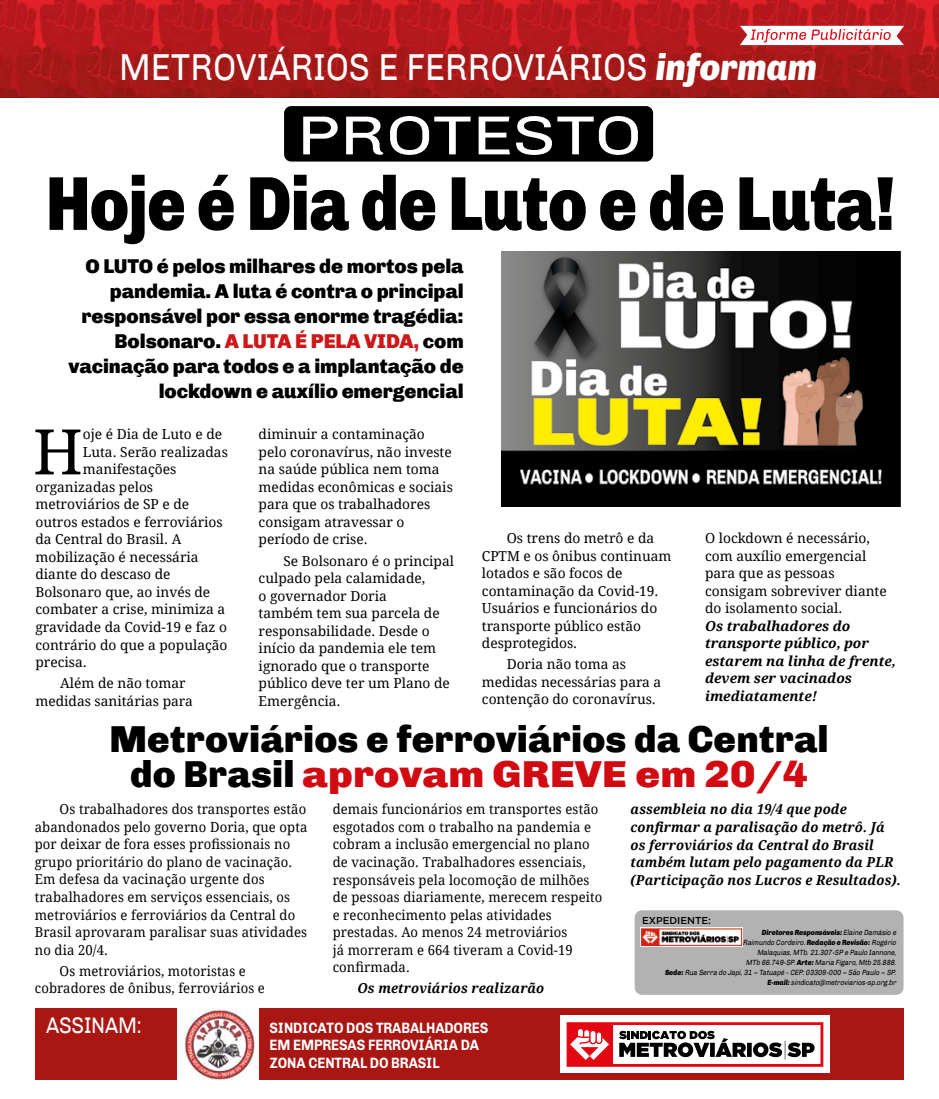
<style>
.page{position:relative;width:939px;height:1099px;background:#fff}
.page>*{position:absolute;margin:0;border:0;box-sizing:border-box;transform-origin:0 0}
.t1{font:900 76.5px "Chivo";letter-spacing:-.01em;color:#000;scale:.84 1}
.t2{font:62.75px "Droid Serif";color:#000}
.t3{font:55px "Chivo";color:#fff;scale:1.25 1}
.t4{font:900 37.5px/35px "Chivo";letter-spacing:.005em;color:#000;text-align:center}
.t5{font:37.5px "Chivo";color:#fff;scale:.9 1}
.t6{font:22.5px "Chivo";letter-spacing:-.01em;color:#fff;scale:.9 1}
.t7{font:900 20px/25px "Chivo";letter-spacing:-.005em;color:#000;text-align:right}
.t8{font:700 15px/17.5px "Chivo";letter-spacing:-.01em;color:#fff;scale:.9 1}
.t9{font:13.75px/17.5px "Droid Serif";color:#000}
.t10{font:13.75px/17.5px "Droid Serif";color:#000;scale:.95 1}
.t11{font:italic 700 13.75px/17.5px "Droid Serif";letter-spacing:.01em;color:#000;scale:.95 1}
.t12{font:italic 700 13.75px/17.5px "Droid Serif";letter-spacing:.01em;color:#000}
.t13{font:500 10px "Gotham";color:#000}
.t14{font:italic 7.5px/10px "Chivo";color:#000;text-align:right;scale:.9 1}
.s1{font-weight:900;font-style:italic}
.s2{color:#cd1719}
.s3{color:#d20a11}
.s4{font-weight:900}
</style>
<div class="page">
<div style="left:284px;top:106px;width:369px;height:55px;background:#000;border-radius:7px"></div>
<img style="left:0;top:0;width:939px;height:97px">
<svg style="left:740px;top:26px;width:164px;height:19px"></svg>
<div style="left:635px;top:910px;width:269px;height:84px;background:#b3b2b2;border-radius:7px"></div>
<img style="left:640px;top:927px;width:102px;height:19px">
<img style="left:501px;top:252px;width:399px;height:255px">
<div style="left:35px;top:1008px;width:869px;height:71px;background:#aa1612"></div>
<div style="left:560px;top:1014px;width:269px;height:58px;background:#fff"></div>
<svg style="left:567px;top:1022px;width:256px;height:44px"></svg>
<div style="left:177px;top:1008px;width:82px;height:72px;background:#fff"></div>
<img style="left:183px;top:1008px;width:72px;height:72px">
<h3 class="t5" style="left:119px;top:46px;width:777px">METROVIÁRIOS E FERROVIÁRIOS <span class="s1">informam</span></h3>
<h3 class="t3" style="left:297px;top:103px;width:278px">PROTESTO</h3>
<h1 class="t1" style="left:46px;top:158px;width:1013px">Hoje é Dia de Luto e de Luta!</h1>
<h3 class="t7" style="left:68px;top:253px;width:397px">O LUTO é pelos milhares de mortos pela pandemia. A luta é contra o principal responsável por essa enorme tragédia:<br>Bolsonaro. <span class="s2">A LUTA É PELA VIDA,</span> com vacinação para todos e a implantação de lockdown e auxílio emergencial</h3>
<h2 class="t2" style="left:33px;top:408px;width:51px">H</h2>
<p class="t9" style="left:83px;top:425px;width:141px">oje é Dia de Luto e de</p>
<p class="t9" style="left:259px;top:425px;width:196px">diminuir a contaminação pelo coronavírus, não investe na saúde pública nem toma medidas econômicas e sociais para que os trabalhadores consigam atravessar o período de crise.</p>
<p class="t9" style="left:259px;top:551px;width:197px;text-indent:25px">Se Bolsonaro é o principal culpado pela calamidade,<br>o governador Doria<br>também tem sua parcela de responsabilidade. Desde o início da pandemia ele tem ignorado que o transporte público deve ter um Plano de<br>Emergência.</p>
<p class="t9" style="left:83px;top:443px;width:147px">Luta. Serão realizadas</p>
<p class="t9" style="left:83px;top:460px;width:95px">manifestações</p>
<p class="t9" style="left:35px;top:478px;width:119px">organizadas pelos</p>
<p class="t9" style="left:35px;top:495px;width:155px">metroviários de SP e de</p>
<p class="t9" style="left:35px;top:513px;width:189px">outros estados e ferroviários</p>
<p class="t9" style="left:35px;top:530px;width:147px">da Central do Brasil. A</p>
<p class="t9" style="left:35px;top:548px;width:165px">mobilização é necessária</p>
<p class="t9" style="left:35px;top:565px;width:137px">diante do descaso de</p>
<p class="t9" style="left:35px;top:583px;width:176px">Bolsonaro que, ao invés de</p>
<p class="t9" style="left:35px;top:600px;width:191px">combater a crise, minimiza a</p>
<p class="t9" style="left:35px;top:618px;width:193px">gravidade da Covid-19 e faz o</p>
<p class="t9" style="left:35px;top:635px;width:194px">contrário do que a população</p>
<p class="t9" style="left:35px;top:653px;width:53px">precisa.</p>
<p class="t9" style="left:35px;top:674px;width:159px;text-indent:25px">Além de não tomar medidas sanitárias para</p>
<p class="t9" style="left:482px;top:529px;width:191px;text-indent:25px">Os trens do metrô e da<br>CPTM e os ônibus continuam lotados e são focos de contaminação da Covid-19.<br>Usuários e funcionários do transporte público estão desprotegidos.</p>
<p class="t9" style="left:482px;top:655px;width:181px;text-indent:25px">Doria não toma as medidas necessárias para a contenção do coronavírus.</p>
<p class="t9" style="left:705px;top:529px;width:183px">O lockdown é necessário, com auxílio emergencial para que as pessoas consigam sobreviver diante do isolamento social.</p>
<p class="t12" style="left:705px;top:616px;width:192px">Os trabalhadores do transporte público, por estarem na linha de frente, devem ser vacinados imediatamente!</p>
<h3 class="t4" style="left:110px;top:721px;width:721px">Metroviários e ferroviários da Central do Brasil <span class="s3">aprovam GREVE em 20/4</span></h3>
<p class="t10" style="left:35px;top:800px;width:288px;text-indent:25px">Os trabalhadores dos transportes estão abandonados pelo governo Doria, que opta por deixar de fora esses profissionais no grupo prioritário do plano de vacinação.<br>Em defesa da vacinação urgente dos trabalhadores em serviços essenciais, os metroviários e ferroviários da Central do Brasil aprovaram paralisar suas atividades no dia 20/4.</p>
<p class="t10" style="left:35px;top:961px;width:244px;text-align:center">Os metroviários, motoristas e cobradores de ônibus, ferroviários e</p>
<p class="t10" style="left:333px;top:800px;width:285px">demais funcionários em transportes estão esgotados com o trabalho na pandemia e cobram a inclusão emergencial no plano de vacinação. Trabalhadores essenciais, responsáveis pela locomoção de milhões de pessoas diariamente, merecem respeito e reconhecimento pelas atividades prestadas. Ao menos 24 metroviários<br>já morreram e 664 tiveram a Covid-19 confirmada.</p>
<p class="t11" style="left:357px;top:978px;width:198px">Os metroviários realizarão</p>
<p class="t11" style="left:631px;top:800px;width:286px">assembleia no dia 19/4 que pode confirmar a paralisação do metrô. Já os ferroviários da Central do Brasil também lutam pelo pagamento da PLR (Participação nos Lucros e Resultados).</p>
<p class="t13" style="left:642px;top:914px;width:70px">EXPEDIENTE:</p>
<p class="t14" style="left:665px;top:927px;width:260px"><span class="s4">Diretores Responsáveis:</span> Elaine Damásio e<br>Raimundo Cordeiro.<span class="s4">Reda çã o e Revisã o:</span> Rogério Malaquias,MTb.21.307-SP e Paulo Iannone,<br>MTb 66.749-SP.<span class="s4">A rte :</span> Maria Fígaro,Mtb 25.888.<br><span class="s4">S e d e :</span> Rua Serra do Japi,31 – Tatuapé -CEP:03309-000 – São Paulo – SP.<br><span class="s4">E- m a il:</span> sindicato@metroviarios-sp.org.br</p>
<h3 class="t6" style="left:46px;top:1012px;width:108px">ASSINAM:</h3>
<p class="t8" style="left:269px;top:1018px;width:245px">SINDICATO DOS TRABALHADORES<br>EM EMPRESAS FERROVIÁRIA DA<br>ZONA CENTRAL DO BRASIL</p>
</div>
